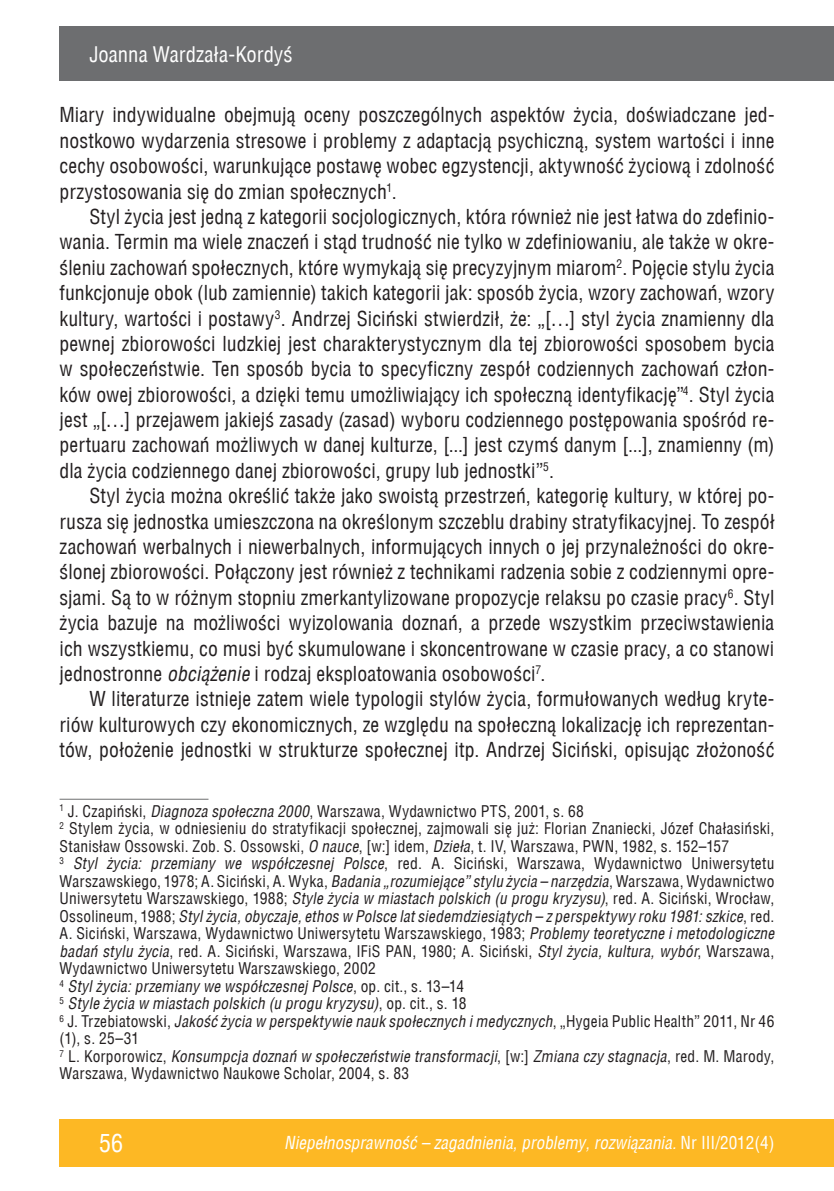
<style>
.page{position:relative;width:834px;height:1191px;background:#fff}
.page>*{position:absolute;margin:0;border:0;box-sizing:border-box;transform-origin:0 0}
.t1{font:24.5px "Switzerland Condensed";color:#fff}
.t2{font:21px "Switzerland Condensed";letter-spacing:.005em;color:#fff}
.t3{font:20.12px/25.4px "Switzerland Condensed";letter-spacing:.005em;color:#231f20;text-align:justify}
.t4{font:italic 17.5px "Switzerland Condensed";color:#fff}
.t5{font:15.75px/17.5px "Switzerland Condensed";letter-spacing:.02em;color:#231f20}
.s1{font-style:italic}
.s2{font-style:normal}
</style>
<div class="page">
<div style="left:60px;top:1119px;width:773px;height:47px;background:#fdb824"></div>
<div style="left:60px;top:26px;width:773px;height:55px;background:#6d6e70"></div>
<hr style="left:60px;top:798px;width:148px;height:1px;background:#6d6e70">
<p class="t2" style="left:89px;top:42px;width:205px">Joanna Wardzała-Kordyś</p>
<p class="t3" style="left:60px;top:102px;width:716px">Miary indywidualne obejmują oceny poszczególnych aspektów życia, doświadczane jed&shy;nostkowo wydarzenia stresowe i problemy z adaptacją psychiczną, system wartości i inne cechy osobowości, warunkujące postawę wobec egzystencji, aktywność życiową i zdolność przystosowania się do zmian społecznych<sup>1</sup>.</p>
<p class="t3" style="left:60px;top:204px;width:716px;text-indent:30px">Styl życia jest jedną z kategorii socjologicznych, która również nie jest łatwa do zdefinio&shy;wania. Termin ma wiele znaczeń i stąd trudność nie tylko w zdefiniowaniu, ale także w okre&shy;śleniu zachowań społecznych, które wymykają się precyzyjnym miarom<sup>2</sup>. Pojęcie stylu życia funkcjonuje obok (lub zamiennie) takich kategorii jak: sposób życia, wzory zachowań, wzory kultury, wartości i postawy<sup>3</sup>. Andrzej Siciński stwierdził, że: „[…] styl życia znamienny dla pewnej zbiorowości ludzkiej jest charakterystycznym dla tej zbiorowości sposobem bycia w społeczeństwie. Ten sposób bycia to specyficzny zespół codziennych zachowań człon&shy;ków owej zbiorowości, a dzięki temu umożliwiający ich społeczną identyfikację”<sup>4</sup>. Styl życia jest „[…] przejawem jakiejś zasady (zasad) wyboru codziennego postępowania spośród re&shy;pertuaru zachowań możliwych w danej kulturze, [...] jest czymś danym [...], znamienny (m) dla życia codziennego danej zbiorowości, grupy lub jednostki”<sup>5</sup>.</p>
<p class="t3" style="left:60px;top:483px;width:716px;text-indent:30px">Styl życia można określić także jako swoistą przestrzeń, kategorię kultury, w której po&shy;rusza się jednostka umieszczona na określonym szczeblu drabiny stratyfikacyjnej. To zespół zachowań werbalnych i niewerbalnych, informujących innych o jej przynależności do okre&shy;ślonej zbiorowości. Połączony jest również z technikami radzenia sobie z codziennymi opre&shy;sjami. Są to w różnym stopniu zmerkantylizowane propozycje relaksu po czasie pracy<sup>6</sup>. Styl życia bazuje na możliwości wyizolowania doznań, a przede wszystkim przeciwstawienia ich wszystkiemu, co musi być skumulowane i skoncentrowane w czasie pracy, a co stanowi jednostronne <span class="s1">obciążenie</span> i rodzaj eksploatowania osobowości<sup>7</sup>.</p>
<p class="t3" style="left:60px;top:686px;width:716px;text-indent:30px">W literaturze istnieje zatem wiele typologii stylów życia, formułowanych według kryte&shy;riów kulturowych czy ekonomicznych, ze względu na społeczną lokalizację ich reprezentan&shy;tów, położenie jednostki w strukturze społecznej itp. Andrzej Siciński, opisując złożoność</p>
<p class="t5" style="left:60px;top:802px;width:716px"><sup>1</sup> J. Czapiński, <span class="s1">Diagnoza społeczna 2000</span>, Warszawa, Wydawnictwo PTS, 2001, s. 68<br><sup>2</sup> Stylem życia, w odniesieniu do stratyfikacji społecznej, zajmowali się już: Florian Znaniecki, Józef Chałasiński, Stanisław Ossowski. Zob. S. Ossowski, <span class="s1">O nauce</span>, [w:] idem, <span class="s1">Dzieła</span>, t. IV, Warszawa, PWN, 1982, s. 152–157<br><sup>3</sup> <span class="s1">Styl życia: przemiany we współczesnej Polsce</span>, red. A. Siciński, Warszawa, Wydawnictwo Uniwersytetu Warszawskiego, 1978; A. Siciński, A. Wyka, <span class="s1">Badania „rozumiejące” stylu życia – narzędzia</span>, Warszawa, Wydawnictwo Uniwersytetu Warszawskiego, 1988; <span class="s1">Style życia w miastach polskich (u progu kryzysu)</span>, red. A. Siciński, Wrocław, Ossolineum, 1988; <span class="s1">Styl życia, obyczaje, ethos w Polsce lat siedemdziesiątych – z perspektywy roku 1981: szkice</span>, red.<br>A. Siciński, Warszawa, Wydawnictwo Uniwersytetu Warszawskiego, 1983; <span class="s1">Problemy teoretyczne i metodologiczne badań stylu życia</span>, red. A. Siciński, Warszawa, IFiS PAN, 1980; A. Siciński, <span class="s1">Styl życia, kultura, wybór</span>, Warszawa, Wydawnictwo Uniwersytetu Warszawskiego, 2002<br><sup>4</sup> <span class="s1">Styl życia: przemiany we współczesnej Polsce</span>, op. cit., s. 13–14<br><sup>5</sup> <span class="s1">Style życia w miastach polskich (u progu kryzysu)</span>, op. cit., s. 18<br><sup>6</sup> J. Trzebiatowski, <span class="s1">Jakość życia w perspektywie nauk społecznych i medycznych</span>, „Hygeia Public Health” 2011, Nr 46 (1), s. 25–31<br><sup>7</sup> L. Korporowicz, <span class="s1">Konsumpcja doznań w społeczeństwie transformacji</span>, [w:] <span class="s1">Zmiana czy stagnacja</span>, red. M. Marody, Warszawa, Wydawnictwo Naukowe Scholar, 2004, s. 83</p>
<p class="t1" style="left:99px;top:1129px;width:26px">56</p>
<p class="t4" style="left:284px;top:1132px;width:491px">Niepełnosprawność – zagadnienia, problemy, rozwiązania. <span class="s2">Nr III/2012(4)</span></p>
</div>
